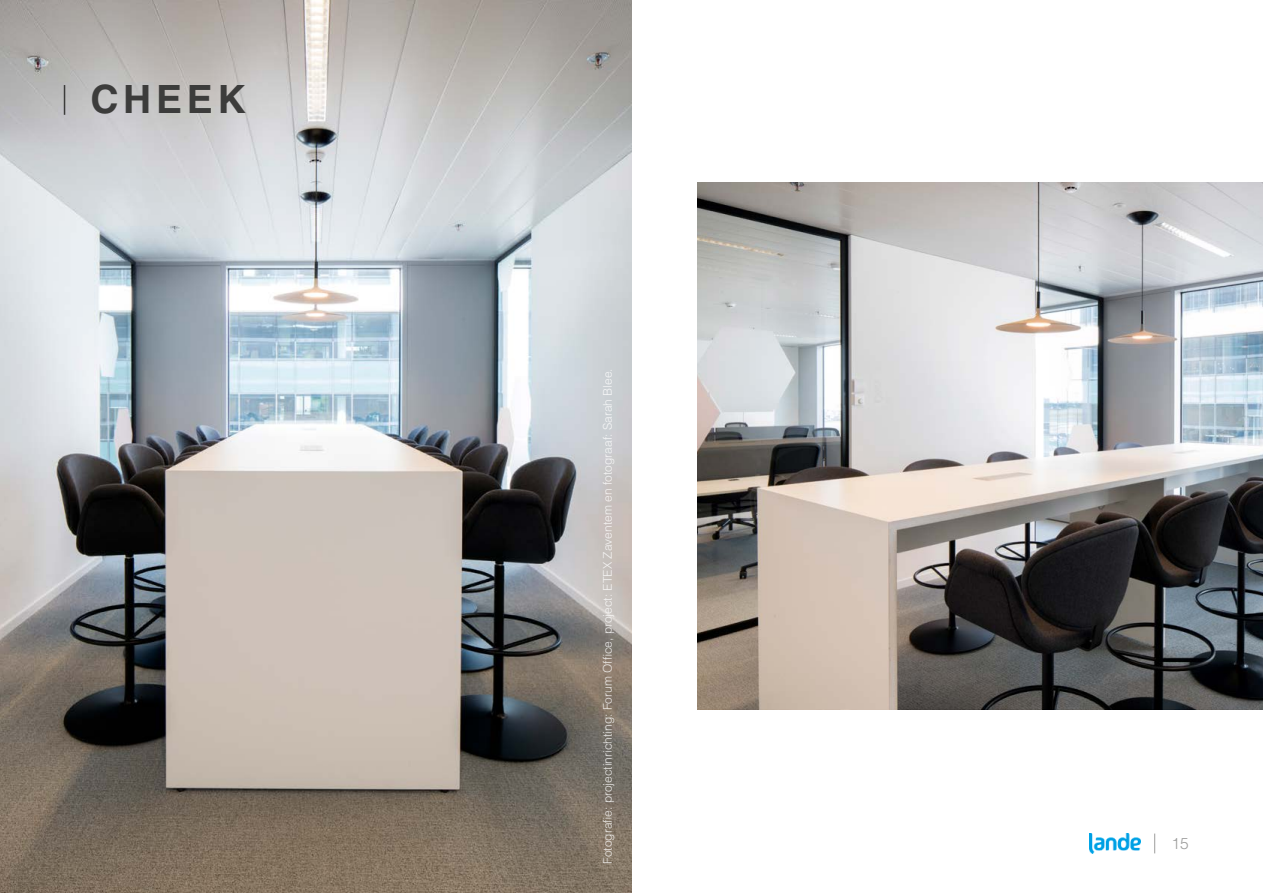
<style>
.page{position:relative;width:1263px;height:893px;background:#fff}
.page>*{position:absolute;margin:0;border:0;box-sizing:border-box;transform-origin:0 0}
.t1{font:700 39px "Helvetica LT Std";letter-spacing:.12em;color:#3c3c3b}
.t2{font:300 15.6px "Helvetica LT Std";color:#9d9d9c}
.t3{font:300 12px "Helvetica LT Std";color:#fff}
</style>
<div class="page">
<img style="left:1089px;top:833px;width:51px;height:20px">
<svg style="left:1154px;top:833px;width:1px;height:20px"></svg>
<img style="left:0;top:0;width:631px;height:893px">
<img style="left:697px;top:183px;width:566px;height:526px">
<hr style="left:64px;top:85px;width:1px;height:30px;background:#3c3c3b">
<h1 class="t1" style="left:90px;top:76px;width:157px">CHEEK</h1>
<p class="t3" style="left:600px;top:864px;width:497px;rotate:-90deg">Fotografie: projectinrichting: Forum Office, project: ETEX Zaventem en fotograaf: Sarah Blee.</p>
<h2 class="t2" style="left:1171px;top:834px;width:19px">15</h2>
</div>
